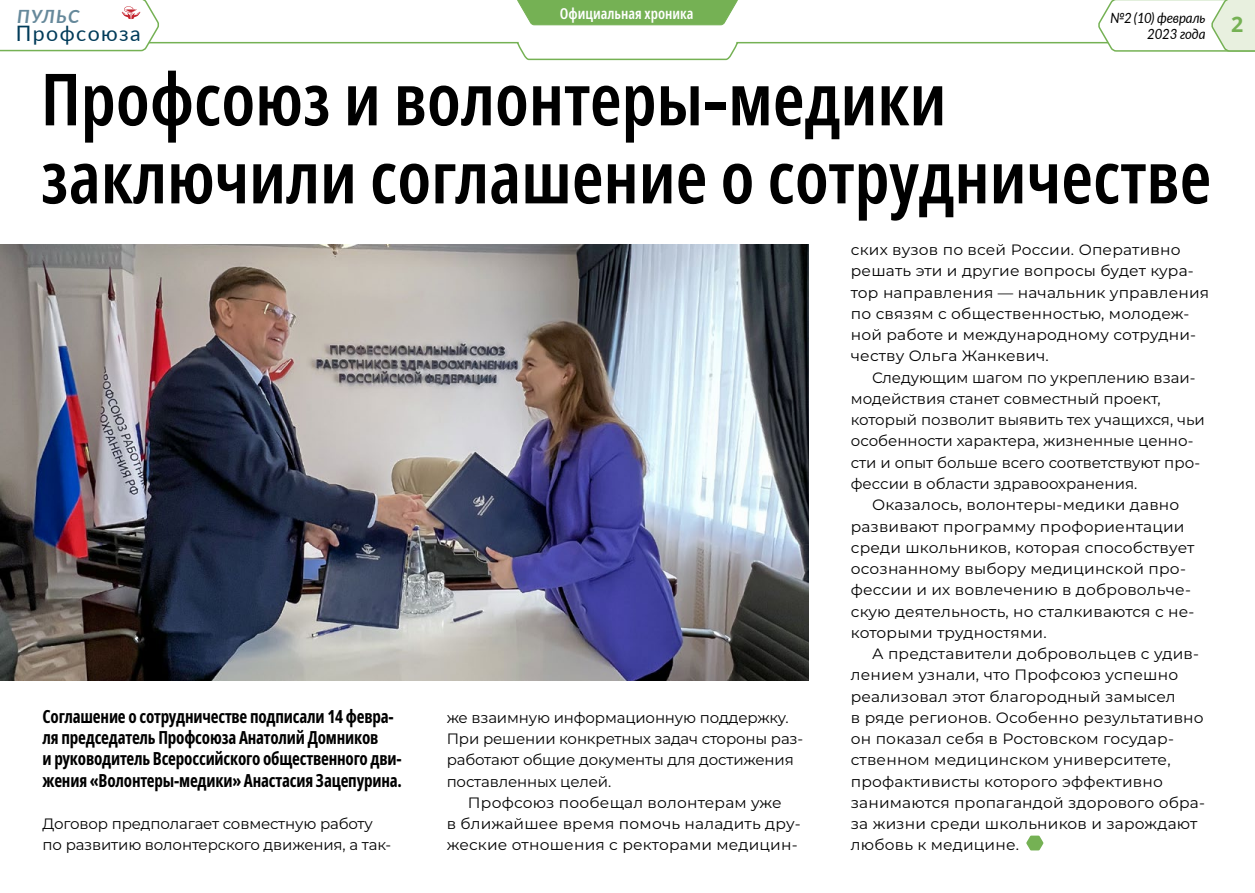
<style>
.page{position:relative;width:1255px;height:893px;background:#fff}
.page>*{position:absolute;margin:0;border:0;box-sizing:border-box;transform-origin:0 0}
.t1{font:600 extra-condensed 72px/78px "Noto Sans";color:#000}
.t2{font:21.3px "Lato";letter-spacing:.07em;color:#003b59}
.t3{font:italic 700 18.3px "Lato";letter-spacing:.07em;color:#66899b}
.t4{font:700 extra-condensed 18px/21.3px "Noto Sans";letter-spacing:-.01em;color:#000;scale:.95 1}
.t5{font:15px/21.3px "Montserrat";letter-spacing:.01em;color:#000;text-align:center}
.t6{font:15px/21.3px "Montserrat";letter-spacing:-.01em;color:#000}
.t7{font:600 extra-condensed 15px "Noto Sans";color:#fff}
.t8{font:italic 14.1px/15.3px "Lato";letter-spacing:-.015em;color:#000;scale:.94 1}
</style>
<div class="page">
<svg style="left:1026px;top:836px;width:17px;height:14px"></svg>
<img style="left:0;top:244px;width:808px;height:436px">
<svg style="left:161px;top:41px;width:935px;height:20px"></svg>
<svg style="left:517px;top:0;width:221px;height:26px;background:#81b863"></svg>
<svg style="left:1096px;top:0;width:158px;height:52px"></svg>
<svg style="left:0;top:0;width:161px;height:52px"></svg>
<p class="t3" style="left:17px;top:3px;width:64px">ПУЛЬС</p>
<h2 class="t2" style="left:16px;top:18px;width:126px">Профсоюза</h2>
<p class="t7" style="left:560px;top:3px;width:135px">Официальная хроника</p>
<p class="t8" style="left:1147px;top:10px;width:104px;text-indent:-37px">№2(10) февраль<br>2023 года <sup>2</sup></p>
<h1 class="t1" style="left:41px;top:62px;width:1171px">Профсоюз и волонтеры-медики заключили соглашение о сотрудничестве</h1>
<p class="t5" style="left:850px;top:239px;width:360px;text-align:left">ских вузов по всей России. Оперативно решать эти и другие вопросы будет кура&shy;тор направления — начальник управления по связям с общественностью, молодеж&shy;ной работе и международному сотрудни&shy;честву Ольга Жанкевич.</p>
<p class="t5" style="left:872px;top:366px;width:325px">Следующим шагом по укреплению взаи-</p>
<p class="t5" style="left:850px;top:387px;width:311px">модействия станет совместный проект,</p>
<p class="t5" style="left:850px;top:409px;width:355px">который позволит выявить тех учащихся, чьи</p>
<p class="t5" style="left:850px;top:430px;width:344px">особенности характера, жизненные ценно-</p>
<p class="t5" style="left:850px;top:451px;width:351px">сти и опыт больше всего соответствуют про-</p>
<p class="t5" style="left:850px;top:472px;width:288px">фессии в области здравоохранения.</p>
<p class="t5" style="left:872px;top:494px;width:309px">Оказалось, волонтеры--медики давно</p>
<p class="t5" style="left:850px;top:515px;width:335px">развивают программу профориентации</p>
<p class="t5" style="left:850px;top:536px;width:345px">среди школьников, которая способствует</p>
<p class="t5" style="left:850px;top:558px;width:336px">осознанному выбору медицинской про-</p>
<p class="t5" style="left:850px;top:579px;width:342px">фессии и их вовлечению в добровольче-</p>
<p class="t5" style="left:850px;top:600px;width:345px">скую деятельность, но сталкиваются с не-</p>
<p class="t5" style="left:850px;top:621px;width:197px">которыми трудностями.</p>
<p class="t5" style="left:872px;top:643px;width:328px">А представители добровольцев с удив-</p>
<p class="t5" style="left:850px;top:664px;width:329px">лением узнали, что Профсоюз успешно</p>
<p class="t5" style="left:850px;top:685px;width:326px">реализовал этот благородный замысел</p>
<p class="t5" style="left:850px;top:706px;width:354px">в ряде регионов. Особенно результативно</p>
<p class="t5" style="left:850px;top:728px;width:324px">он показал себя в Ростовском государ-</p>
<p class="t5" style="left:850px;top:749px;width:321px">ственном медицинском университете,</p>
<p class="t5" style="left:850px;top:770px;width:313px">профактивисты которого эффективно</p>
<p class="t5" style="left:850px;top:791px;width:355px">занимаются пропагандой здорового обра-</p>
<p class="t5" style="left:850px;top:813px;width:348px">за жизни среди школьников и зарождают</p>
<p class="t5" style="left:850px;top:834px;width:170px">любовь к медицине.</p>
<p class="t4" style="left:43px;top:706px;width:380px">Соглашение о сотрудничестве подписали 14 февра&shy;ля председатель Профсоюза Анатолий Домников<br>и руководитель Всероссийского общественного дви&shy;жения «Волонтеры-медики» Анастасия Зацепурина.</p>
<p class="t6" style="left:43px;top:813px;width:350px">Договор предполагает совместную работу по развитию волонтерского движения, а так-</p>
<p class="t6" style="left:446px;top:706px;width:358px">же взаимную информационную поддержку.<br>При решении конкретных задач стороны раз&shy;работают общие документы для достижения поставленных целей.</p>
<p class="t5" style="left:446px;top:791px;width:355px">Профсоюз пообещал волонтерам уже<br>в ближайшее время помочь наладить дру&shy;жеские отношения с ректорами медицин-</p>
</div>
